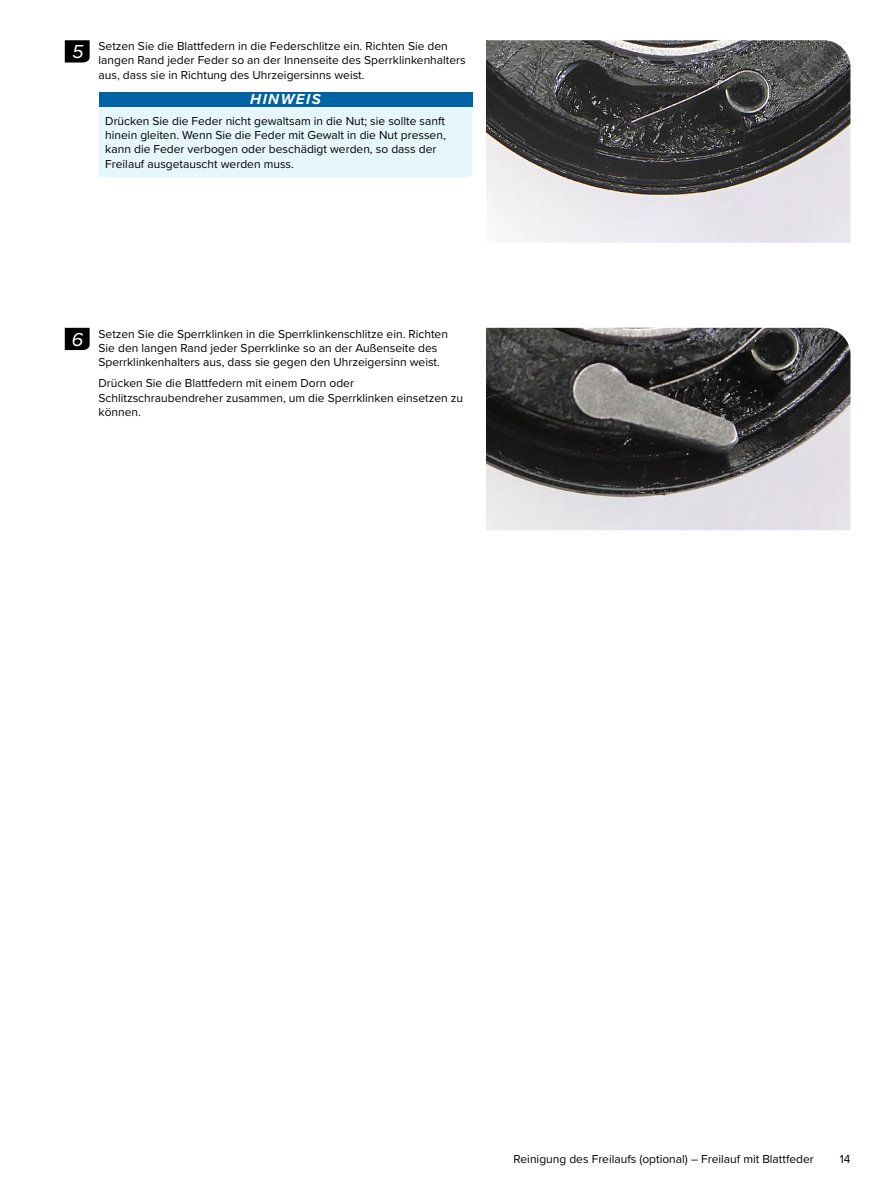
<style>
.page{position:relative;width:891px;height:1188px;background:#fff}
.page>*{position:absolute;margin:0;border:0;box-sizing:border-box;transform-origin:0 0}
.t1{font:italic 19.5px "Proxima Nova";color:#fff}
.Signal_Word_left_indent-_NOTICE{font:italic 700 15px "Proxima Nova";letter-spacing:.1em;color:#fff}
.Normal_Text_-_Right_Indent_3_5{font:12px/14.4px "Proxima Nova";color:#000}
.Signal_Word_Text_-_NOTICE_Blue_Shaded_In{font:12px/14.4px "Proxima Nova";color:#000}
</style>
<div class="page">
<div style="left:99px;top:92px;width:373px;height:15px;background:#0063a4"></div>
<div style="left:99px;top:108px;width:373px;height:69px;background:#e7f6fd"></div>
<svg style="left:65px;top:40px;width:25px;height:23px"></svg>
<img style="left:486px;top:40px;width:364px;height:203px">
<svg style="left:65px;top:328px;width:25px;height:22px"></svg>
<img style="left:486px;top:328px;width:364px;height:202px">
<p class="t1" style="left:72px;top:37px;width:13px">5</p>
<p class="Normal_Text_-_Right_Indent_3_5" style="left:99px;top:38px;width:369px">Setzen Sie die Blattfedern in die Federschlitze ein. Richten Sie den langen Rand jeder Feder so an der Innenseite des Sperrklinkenhalters aus, dass sie in Richtung des Uhrzeigersinns weist.</p>
<p class="Signal_Word_left_indent-_NOTICE" style="left:250px;top:88px;width:72px">HINWEIS</p>
<p class="Signal_Word_Text_-_NOTICE_Blue_Shaded_In" style="left:105px;top:113px;width:342px">Drücken Sie die Feder nicht gewaltsam in die Nut; sie sollte sanft hinein gleiten. Wenn Sie die Feder mit Gewalt in die Nut pressen, kann die Feder verbogen oder beschädigt werden, so dass der Freilauf ausgetauscht werden muss.</p>
<p class="t1" style="left:72px;top:324px;width:13px">6</p>
<p class="Normal_Text_-_Right_Indent_3_5" style="left:99px;top:326px;width:351px">Setzen Sie die Sperrklinken in die Sperrklinkenschlitze ein. Richten<br>Sie den langen Rand jeder Sperrklinke so an der Außenseite des<br>Sperrklinkenhalters aus, dass sie gegen den Uhrzeigersinn weist.</p>
<p class="Normal_Text_-_Right_Indent_3_5" style="left:99px;top:376px;width:366px">Drücken Sie die Blattfedern mit einem Dorn oder<br>Schlitzschraubendreher zusammen, um die Sperrklinken einsetzen zu können.</p>
<p class="Signal_Word_Text_-_NOTICE_Blue_Shaded_In" style="left:514px;top:1151px;width:302px">Reinigung des Freilaufs (optional) – Freilauf mit Blattfeder</p>
<p class="Signal_Word_Text_-_NOTICE_Blue_Shaded_In" style="left:840px;top:1151px;width:12px">14</p>
</div>
